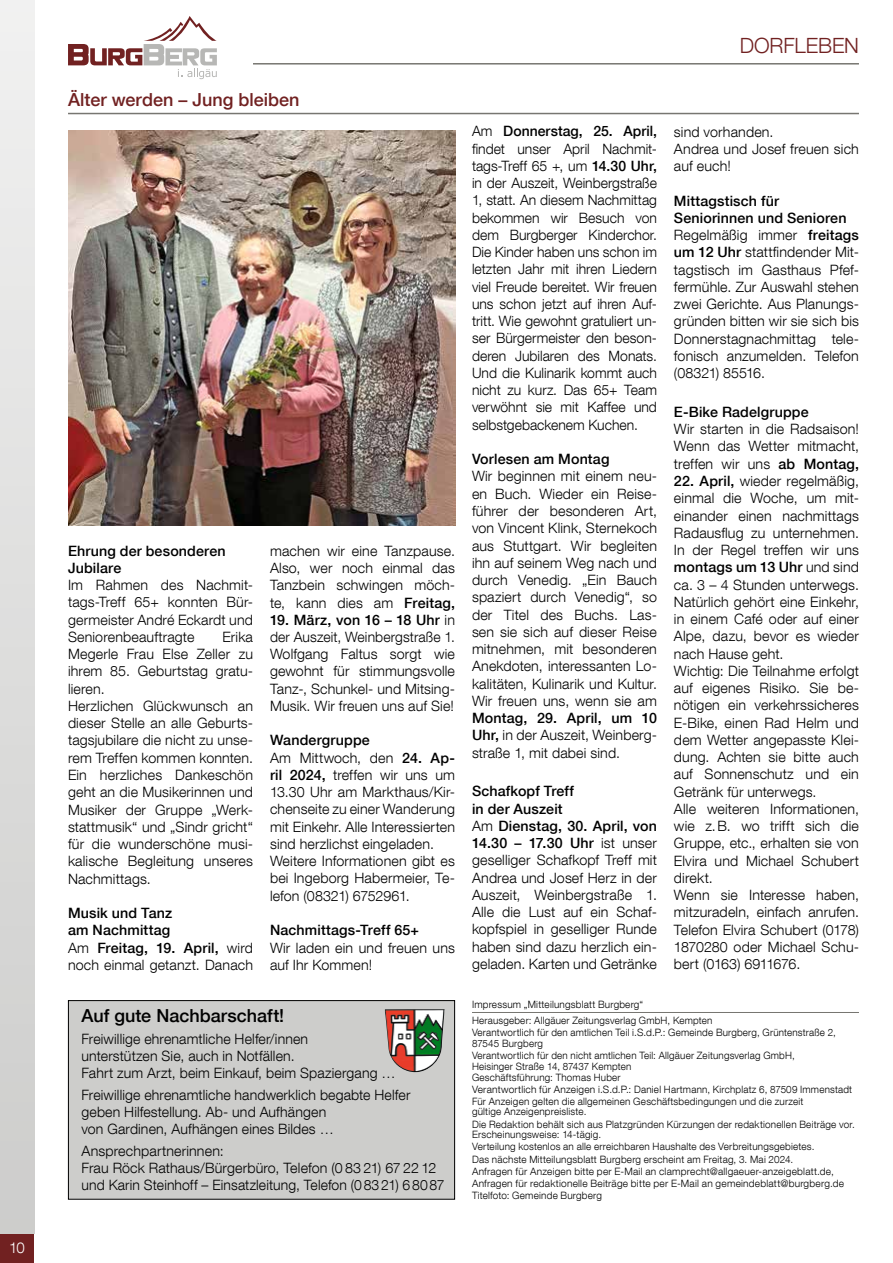
<style>
.page{position:relative;width:893px;height:1263px;background:#fff}
.page>*{position:absolute;margin:0;border:0;box-sizing:border-box;transform-origin:0 0}
.t1{font:300 21px "Helvetica Neue LT Com";letter-spacing:-.005em;color:#712121}
.t2{font:500 18px "Helvetica Neue LT Com";color:#712121}
.t3{font:500 18px "Helvetica Neue LT Com";color:#000}
.t4{font:300 15px "Helvetica Neue LT Com";color:#fff}
.t5{font:300 14.25px/17.2px "Helvetica Neue LT Com";letter-spacing:.01em;color:#000}
.t6{font:500 14.25px/17.2px "Helvetica Neue LT Com";letter-spacing:.01em;color:#000}
.t7{font:300 10.2px/12.1px "Helvetica Neue LT Com";letter-spacing:.02em;color:#000}
.s1{font-weight:300}
.s2{font-weight:500}
</style>
<div class="page">
<div style="left:0;top:1233px;width:34px;height:30px;background:#712121"></div>
<svg style="left:68px;top:16px;width:149px;height:63px"></svg>
<hr style="left:253px;top:63px;width:606px;height:2px;background:#777671">
<div style="left:0;top:0;width:34px;height:1233px;background:linear-gradient(to bottom,#f1f1f1,#cccccb)"></div>
<div style="left:68px;top:1000px;width:387px;height:199px;background:#cdcdcb"></div>
<div style="left:68px;top:1000px;width:387px;height:199px;border:1px solid #000"></div>
<img style="left:385px;top:1009px;width:60px;height:64px">
<hr style="left:472px;top:1012px;width:387px;height:1px;background:#777671">
<hr style="left:68px;top:113px;width:791px;height:1px;background:#777671">
<img style="left:68px;top:131px;width:387px;height:395px">
<p class="t4" style="left:9px;top:1239px;width:17px">10</p>
<p class="t2" style="left:68px;top:89px;width:233px">Älter werden – Jung bleiben</p>
<p class="t6" style="left:68px;top:542px;width:159px">Ehrung der besonderen<br>Jubilare</p>
<p class="t5" style="left:68px;top:576px;width:186px;text-align:justify">Im Rahmen des Nachmit&shy;tags-Treff 65+ konnten Bür&shy;germeister André Eckardt und Seniorenbeauftragte</p>
<p class="t5" style="left:68px;top:628px;width:186px;text-indent:154px">Erika<br>Megerle Frau Else Zeller zu ihrem 85. Geburtstag gratu&shy;lieren.<br>Herzlichen Glückwunsch an dieser Stelle an alle Geburts&shy;tagsjubilare die nicht zu unse&shy;rem Treffen kommen konnten.<br>Ein herzliches Dankeschön geht an die Musikerinnen und<br>Musiker der Gruppe „Werk&shy;stattmusik“ und „Sindr gricht“ für die wunderschöne musi&shy;kalische Begleitung unseres<br>Nachmittags.</p>
<p class="t6" style="left:68px;top:904px;width:186px">Musik und Tanz<br>am Nachmittag<br><span class="s1">Am</span> Freitag, 19. April, <span class="s1">wird noch einmal getanzt. Danach</span></p>
<p class="t5" style="left:270px;top:542px;width:186px;text-align:justify">machen wir eine Tanzpause.<br>Also, wer noch einmal das Tanzbein schwingen möch&shy;te, kann dies am <span class="s2">Freitag,</span></p>
<p class="t5" style="left:270px;top:611px;width:186px;text-align:justify"><span class="s2">19. März, von 16 – 18 Uhr</span> in der Auszeit, Weinbergstraße 1.<br>Wolfgang Faltus sorgt wie gewohnt für stimmungsvolle Tanz-, Schunkel- und Mitsing-Musik. Wir freuen uns auf Sie!</p>
<p class="t5" style="left:270px;top:731px;width:186px"><span class="s2">Wandergruppe<br></span>Am Mittwoch, den <span class="s2">24. Ap&shy;ril 2024,</span> treffen wir uns um<br>13.30 Uhr am Markthaus/Kir&shy;chenseite zu einer Wanderung mit Einkehr. Alle Interessierten sind herzlichst eingeladen.<br>Weitere Informationen gibt es bei Ingeborg Habermeier, Te&shy;lefon (08321) 6752961.</p>
<p class="t6" style="left:270px;top:921px;width:151px">Nachmittags-Treff 65+</p>
<p class="t5" style="left:270px;top:938px;width:186px">Wir laden ein und freuen uns auf Ihr Kommen!</p>
<p class="t3" style="left:82px;top:1005px;width:204px">Auf gute Nachbarschaft!</p>
<p class="t5" style="left:82px;top:1030px;width:316px">Freiwillige ehrenamtliche Helfer/innen<br>unterstützen Sie, auch in Notfällen.<br>Fahrt zum Arzt, beim Einkauf, beim Spaziergang …</p>
<p class="t5" style="left:82px;top:1086px;width:330px">Freiwillige ehrenamtliche handwerklich begabte Helfer geben Hilfestellung. Ab- und Aufhängen<br>von Gardinen, Aufhängen eines Bildes …</p>
<p class="t5" style="left:82px;top:1142px;width:365px">Ansprechpartnerinnen:<br>Frau Röck Rathaus/Bürgerbüro, Telefon (0 83 21) 67 22 12 und Karin Steinhoff – Einsatzleitung, Telefon (08321) 68087</p>
<h1 class="t1" style="left:740px;top:33px;width:121px">DORFLEBEN</h1>
<p class="t5" style="left:472px;top:122px;width:186px;text-align:justify">Am <span class="s2">Donnerstag, 25. April, </span>findet unser April Nachmit&shy;tags-Treff 65 +, um <span class="s2">14.30 Uhr, </span>in der Auszeit, Weinbergstraße 1, statt. An diesem Nachmittag bekommen wir Besuch von dem Burgberger Kinderchor.<br>Die Kinder haben uns schon im letzten Jahr mit ihren Liedern viel Freude bereitet. Wir freuen uns schon jetzt auf ihren Auf&shy;tritt. Wie gewohnt gratuliert un&shy;ser Bürgermeister den beson&shy;deren Jubilaren des Monats.<br>Und die Kulinarik kommt auch nicht zu kurz. Das 65+ Team verwöhnt sie mit Kaffee und selbstgebackenem Kuchen.</p>
<p class="t6" style="left:472px;top:450px;width:139px">Vorlesen am Montag</p>
<p class="t5" style="left:472px;top:467px;width:186px;text-align:justify">Wir beginnen mit einem neu&shy;en Buch. Wieder ein Reise&shy;führer der besonderen Art, von Vincent Klink, Sternekoch aus Stuttgart. Wir begleiten ihn auf seinem Weg nach und durch Venedig. „Ein Bauch spaziert durch Venedig“, so der Titel des Buchs. Las&shy;sen sie sich auf dieser Reise mitnehmen, mit besonderen Anekdoten, interessanten Lo&shy;kalitäten, Kulinarik und Kultur.<br>Wir freuen uns, wenn sie am</p>
<p class="t5" style="left:472px;top:709px;width:186px;text-align:justify"><span class="s2">Montag, 29. April, um 10<br>Uhr,</span> in der Auszeit, Weinberg&shy;straße 1, mit dabei sind.</p>
<p class="t5" style="left:472px;top:782px;width:186px"><span class="s2">Schafkopf Treff<br>in der Auszeit<br></span>Am <span class="s2">Dienstag, 30. April, von<br>14.30 – 17.30 Uhr</span> ist unser geselliger Schafkopf Treff mit<br>Andrea und Josef Herz in der<br>Auszeit, Weinbergstraße 1.<br>Alle die Lust auf ein Schaf&shy;kopfspiel in geselliger Runde haben sind dazu herzlich ein&shy;geladen. Karten und Getränke</p>
<p class="t5" style="left:674px;top:123px;width:186px">sind vorhanden.<br>Andrea und Josef freuen sich auf euch!</p>
<p class="t5" style="left:674px;top:192px;width:186px"><span class="s2">Mittagstisch für<br>Seniorinnen und Senioren<br></span>Regelmäßig immer <span class="s2">freitags um 12 Uhr</span> stattfindender Mit&shy;tagstisch im Gasthaus Pfef&shy;fermühle. Zur Auswahl stehen zwei Gerichte. Aus Planungs&shy;gründen bitten wir sie sich bis<br>Donnerstagnachmittag tele&shy;fonisch anzumelden. Telefon (08321) 85516.</p>
<p class="t6" style="left:674px;top:403px;width:136px">E-Bike Radelgruppe</p>
<p class="t5" style="left:674px;top:420px;width:186px;text-align:justify">Wir starten in die Radsaison!<br>Wenn das Wetter mitmacht, treffen wir uns <span class="s2">ab Montag,</span></p>
<p class="t5" style="left:674px;top:472px;width:186px"><span class="s2">22. April,</span> wieder regelmäßig, einmal die Woche, um mit&shy;einander einen nachmittags<br>Radausflug zu unternehmen.<br>In der Regel treffen wir uns <span class="s2">montags um 13 Uhr</span> und sind ca. 3 – 4 Stunden unterwegs.<br>Natürlich gehört eine Einkehr, in einem Café oder auf einer<br>Alpe, dazu, bevor es wieder nach Hause geht.<br>Wichtig: Die Teilnahme erfolgt auf eigenes Risiko. Sie be&shy;nötigen ein verkehrssicheres<br>E-Bike, einen Rad Helm und dem Wetter angepasste Klei&shy;dung. Achten sie bitte auch auf Sonnenschutz und ein<br>Getränk für unterwegs.<br>Alle weiteren Informationen, wie z.B. wo trifft sich die<br>Gruppe, etc., erhalten sie von<br>Elvira und Michael Schubert direkt.<br>Wenn sie Interesse haben, mitzuradeln, einfach anrufen.<br>Telefon Elvira Schubert (0178)<br>1870280 oder Michael Schu&shy;bert (0163) 6911676.</p>
<p class="t7" style="left:472px;top:996px;width:242px;line-height:16px">Impressum „Mitteilungsblatt Burgberg“<br>Herausgeber: Allgäuer Zeitungsverlag GmbH, Kempten</p>
<p class="t7" style="left:472px;top:1027px;width:365px;line-height:10.8px">Verantwortlich für den amtlichen Teil i.S.d.P.: Gemeinde Burgberg, Grüntenstraße 2,<br>87545 Burgberg</p>
<p class="t7" style="left:472px;top:1050px;width:324px;line-height:10.8px">Verantwortlich für den nicht amtlichen Teil: Allgäuer Zeitungsverlag GmbH,<br>Heisinger Straße 14, 87437 Kempten<br>Geschäftsführung: Thomas Huber</p>
<p class="t7" style="left:472px;top:1083px;width:382px">Verantwortlich für Anzeigen i.S.d.P.: Daniel Hartmann, Kirchplatz 6, 87509 Immenstadt<br>Für Anzeigen gelten die allgemeinen Geschäftsbedingungen und die zurzeit</p>
<p class="t7" style="left:472px;top:1105px;width:384px">gültige Anzeigenpreisliste.<br>Die Redaktion behält sich aus Platzgründen Kürzungen der redaktionellen Beiträge vor.</p>
<p class="t7" style="left:472px;top:1128px;width:374px">Erscheinungsweise: 14-tägig.<br>Verteilung kostenlos an alle erreichbaren Haushalte des Verbreitungsgebietes.<br>Das nächste Mitteilungsblatt Burgberg erscheint am Freitag, 3. Mai 2024.<br>Anfragen für Anzeigen bitte per E-Mail an clamprecht@allgaeuer-anzeigeblatt.de, Anfragen für redaktionelle Beiträge bitte per E-Mail an gemeindeblatt@burgberg.de Titelfoto: Gemeinde Burgberg</p>
</div>
